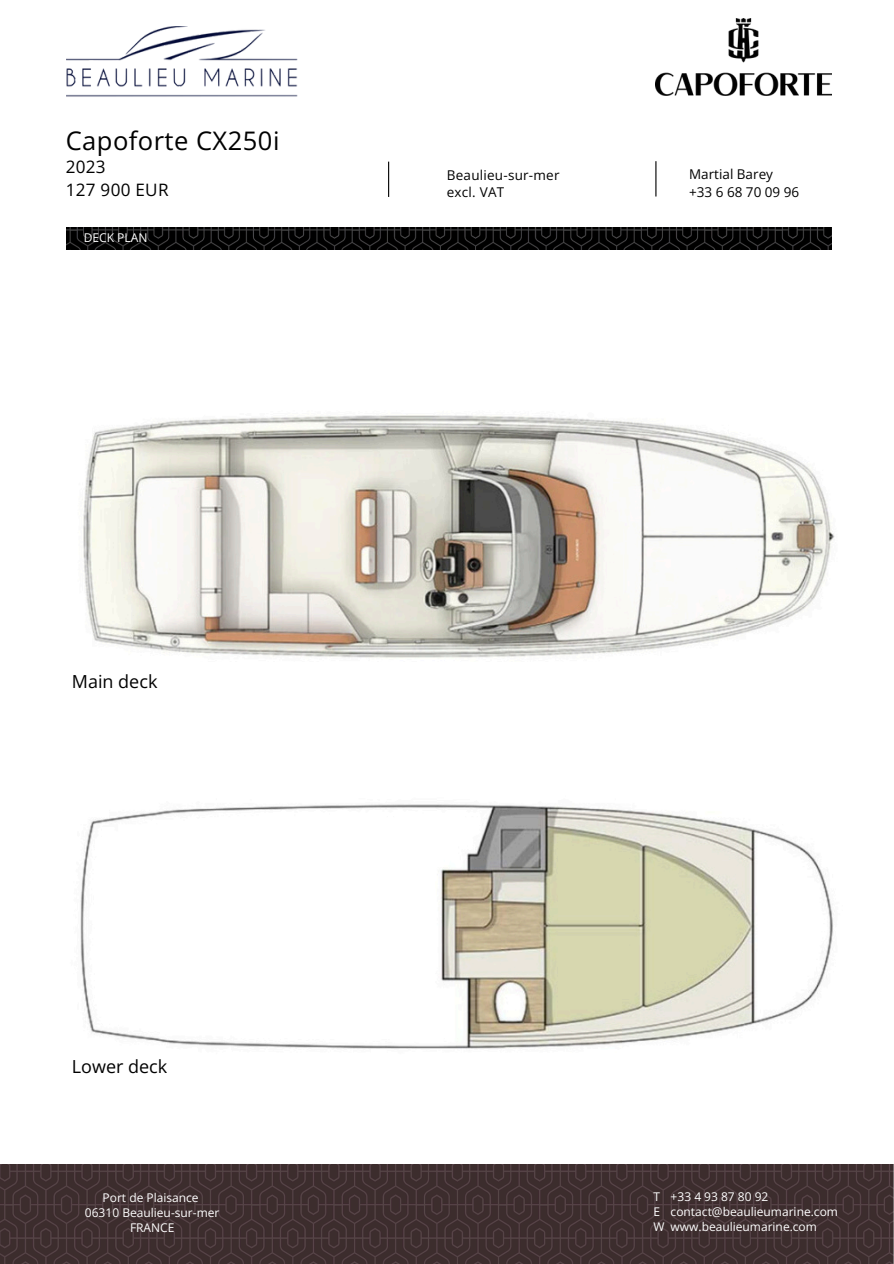
<style>
.page{position:relative;width:894px;height:1264px;background:#fff}
.page>*{position:absolute;margin:0;border:0;box-sizing:border-box;transform-origin:0 0}
.t1{font:25.5px "Open Sans";letter-spacing:.02em;color:#000}
.t2{font:18px "Open Sans";color:#000}
.t3{font:17.1px/22.5px "Open Sans";letter-spacing:.015em;color:#000}
.t4{font:13.5px/18px "Open Sans";letter-spacing:.015em;color:#000}
.t5{font:12px/15px "Open Sans";color:#fff}
</style>
<div class="page">
<img style="left:83px;top:415px;width:752px;height:243px">
<img style="left:80px;top:804px;width:753px;height:245px">
<img style="left:67px;top:228px;width:764px;height:21px">
<img style="left:0;top:1164px;width:893px;height:99px">
<img style="left:67px;top:26px;width:230px;height:71px">
<hr style="left:388px;top:162px;width:1px;height:35px;background:#000">
<hr style="left:655px;top:161px;width:1px;height:35px;background:#000">
<img style="left:655px;top:19px;width:176px;height:76px">
<h1 class="t1" style="left:66px;top:122px;width:215px">Capoforte CX250i</h1>
<h5 class="t3" style="left:66px;top:155px;width:104px">2023<br>127 900 EUR</h5>
<p class="t4" style="left:689px;top:165px;width:111px">Martial Barey +33 6 68 70 09 96</p>
<p class="t4" style="left:446px;top:167px;width:114px;line-height:16.8px">Beaulieu-sur-mer excl. VAT</p>
<h4 class="t5" style="left:84px;top:230px;width:65px">DECK PLAN</h4>
<h2 class="t2" style="left:72px;top:668px;width:87px">Main deck</h2>
<h1 class="t2" style="left:72px;top:1053px;width:97px">Lower deck</h1>
<h5 class="t5" style="left:103px;top:1190px;width:98px">Port de Plaisance</h5>
<p class="t5" style="left:85px;top:1205px;width:136px">06310 Beaulieu-sur-mer</p>
<h3 class="t5" style="left:130px;top:1220px;width:46px">FRANCE</h3>
<p class="t5" style="left:670px;top:1189px;width:99px">+33 4 93 87 80 92</p>
<p class="t5" style="left:670px;top:1204px;width:169px">contact@beaulieumarine.com</p>
<p class="t5" style="left:670px;top:1219px;width:148px">www.beaulieumarine.com</p>
<p class="t5" style="left:653px;top:1189px;width:8px">T<br>E</p>
<h3 class="t5" style="left:653px;top:1219px;width:13px">W</h3>
</div>
